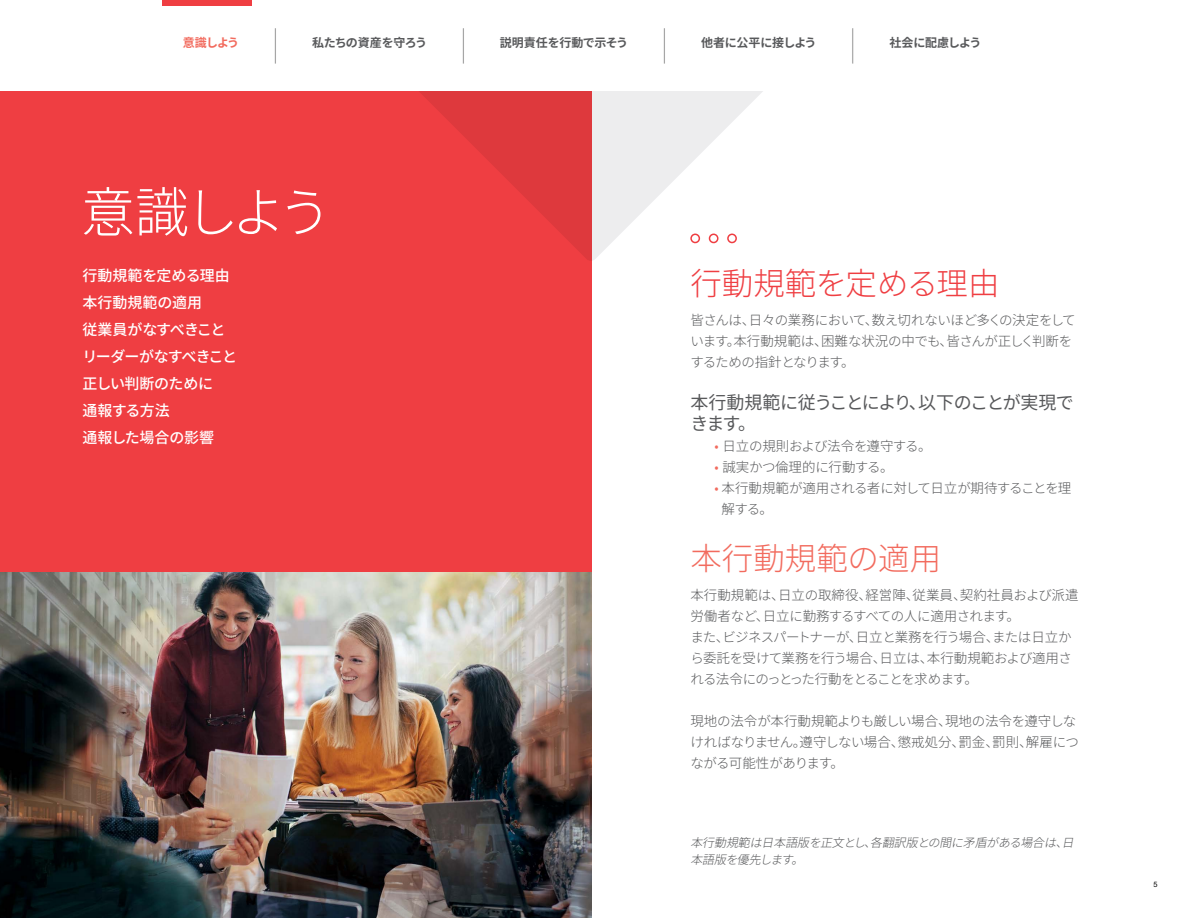
<style>
.page{position:relative;width:1188px;height:918px;background:#fff}
.page>*{position:absolute;margin:0;border:0;box-sizing:border-box;transform-origin:0 0}
.t1{font:300 54px "Source Han Sans";letter-spacing:-.105em;color:#fff}
.t2{font:700 35.25px "Helvetica Neue LT Std";color:#000;scale:.1 1}
.t3{font:300 31.5px "Source Han Sans";color:#ef3e42}
.t4{font:300 31.5px "Source Han Sans";color:#f26b5e}
.t5{font:18px/21px "Source Han Sans";letter-spacing:-.055em;color:#58595b}
.t6{font:500 15px/27px "Source Han Sans";letter-spacing:-.02em;color:#fff}
.t7{font:300 13.5px/21px "Source Han Sans";letter-spacing:-.025em;color:#58595b}
.t8{font:italic 300 12px/16.5px "Source Han Sans";color:#58595b}
.t9{font:700 12px "Source Han Sans";letter-spacing:-.03em;color:#58595b}
.t10{font:700 12px "Source Han Sans";letter-spacing:-.075em;color:#f26b5e}
.t11{font:7.5px "Helvetica Neue LT Std";color:#000}
.s1{color:#f26b5e}
</style>
<div class="page">
<svg style="left:592px;top:92px;width:170px;height:169px;fill:#ededee"></svg>
<div style="left:0;top:92px;width:592px;height:481px;background:#ef3e42"></div>
<div style="left:690px;top:234px;width:10px;height:9px;border:2px solid #ef3e42;border-radius:50%"></div>
<div style="left:709px;top:234px;width:10px;height:9px;border:2px solid #ef3e42;border-radius:50%"></div>
<div style="left:727px;top:234px;width:10px;height:9px;border:2px solid #ef3e42;border-radius:50%"></div>
<div style="left:162px;top:0;width:90px;height:5px;background:#ef3e42"></div>
<img style="left:0;top:572px;width:592px;height:346px">
<p class="t10" style="left:183px;top:36px;width:58px">意識しよう</p>
<h2 class="t2" style="left:275px;top:21px;width:9px">|</h2>
<p class="t9" style="left:312px;top:36px;width:117px">私たちの資産を守ろう</p>
<h2 class="t2" style="left:463px;top:21px;width:9px">|</h2>
<p class="t9" style="left:500px;top:36px;width:130px">説明責任を行動で示そう</p>
<h2 class="t2" style="left:664px;top:21px;width:9px">|</h2>
<p class="t9" style="left:701px;top:36px;width:117px">他者に公平に接しよう</p>
<h2 class="t2" style="left:853px;top:21px;width:9px">|</h2>
<p class="t9" style="left:889px;top:36px;width:94px">社会に配慮しよう</p>
<h1 class="t1" style="left:81px;top:182px;width:252px">意識しよう</h1>
<p class="t6" style="left:83px;top:262px;width:156px">行動規範を定める理由本行動規範の適用<br>従業員がなすべきことリーダーがなすべきこと正しい判断のために<br>通報する方法<br>通報した場合の影響</p>
<h3 class="t3" style="left:690px;top:266px;width:311px">行動規範を定める理由</h3>
<p class="t7" style="left:690px;top:310px;width:387px">皆さんは、日々の業務において、数え切れないほど多くの決定をしています。本行動規範は、困難な状況の中でも、皆さんが正しく判断をするための指針となります。</p>
<h3 class="t5" style="left:690px;top:392px;width:385px">本行動規範に従うことにより、以下のことが実現できます。</h3>
<p class="t7" style="left:714px;top:436px;width:219px"><span class="s1">•</span> 日立の規則および法令を遵守する。</p>
<p class="t7" style="left:714px;top:457px;width:181px"><span class="s1">•</span> 誠実かつ倫理的に行動する。</p>
<p class="t7" style="left:722px;top:478px;width:351px;text-indent:-7px"><span class="s1">•</span> 本行動規範が適用される者に対して日立が期待することを理解する。</p>
<h3 class="t4" style="left:690px;top:540px;width:252px">本行動規範の適用</h3>
<p class="t7" style="left:690px;top:584px;width:390px">本行動規範は、日立の取締役、経営陣、従業員、契約社員および派遣労働者など、日立に勤務するすべての人に適用されます。<br>また、ビジネスパートナーが、日立と業務を行う場合、または日立から委託を受けて業務を行う場合、日立は、本行動規範および適用される法令にのっとった行動をとることを求めます。</p>
<p class="t7" style="left:690px;top:710px;width:390px">現地の法令が本行動規範よりも厳しい場合、現地の法令を遵守しなければなりません。遵守しない場合、懲戒処分、罰金、罰則、解雇につながる可能性があります。</p>
<p class="t8" style="left:690px;top:835px;width:391px">本行動規範は日本語版を正文とし、各翻訳版との間に矛盾がある場合は、日本語版を優先します。</p>
<p class="t11" style="left:1153px;top:880px;width:6px">5</p>
</div>
